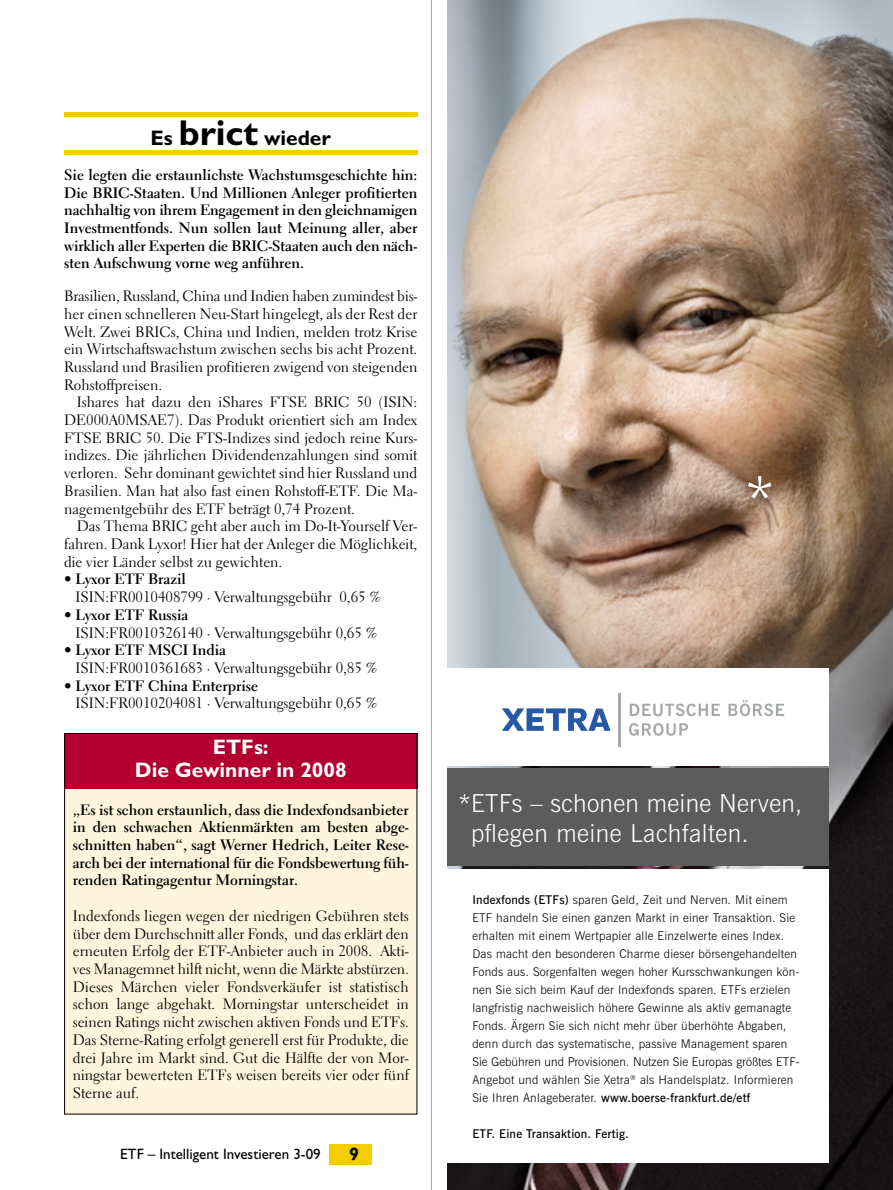
<style>
.page{position:relative;width:893px;height:1190px;background:#fff}
.page>*{position:absolute;margin:0;border:0;box-sizing:border-box;transform-origin:0 0}
.t1{font:300 24.75px/30px "News Gothic BT";letter-spacing:.02em;color:#fff}
.t2{font:700 21px/22.5px "Gill Sans";color:#fff;text-align:center}
.t3{font:700 21px "Gill Sans";color:#000}
.t4{font:700 18px "Gill Sans";color:#000}
.t5{font:15px/17.7px "Electra LT";color:#000;text-align:justify}
.t6{font:700 15px/17.7px "Electra LT";color:#000;text-align:justify}
.t7{font:15px "Gill Sans";color:#000}
.t8{font:300 12px/18px "News Gothic BT";letter-spacing:.02em;color:#000}
.t9{font:600 12px "News Gothic BT";letter-spacing:.02em;color:#000}
.s1{font-size:36px}
.s2{font-weight:600}
</style>
<div class="page">
<hr style="left:64px;top:113px;width:353px;height:4px;background:#f4cf00">
<hr style="left:64px;top:150px;width:353px;height:4px;background:#f4cf00">
<div style="left:64px;top:733px;width:353px;height:381px;background:#fef5dc"></div>
<div style="left:64px;top:733px;width:353px;height:55px;background:#b30030"></div>
<div style="left:329px;top:1144px;width:43px;height:20px;background:#f4cf00"></div>
<hr style="left:431px;top:0;width:1px;height:1190px;background:#a5a5a5">
<img style="left:447px;top:0;width:445px;height:1190px">
<svg style="left:748px;top:476px;width:23px;height:22px"></svg>
<div style="left:447px;top:667px;width:381px;height:98px;background:#fff"></div>
<div style="left:447px;top:768px;width:381px;height:98px;background:#5c5c5c"></div>
<div style="left:447px;top:869px;width:381px;height:293px;background:#fff"></div>
<svg style="left:502px;top:708px;width:108px;height:23px"></svg>
<svg style="left:629px;top:723px;width:59px;height:12px"></svg>
<svg style="left:629px;top:703px;width:90px;height:13px"></svg>
<svg style="left:728px;top:700px;width:56px;height:16px"></svg>
<hr style="left:618px;top:693px;width:2px;height:53px;background:#a5a9ab">
<div style="left:64px;top:733px;width:353px;height:381px;border:1px solid #000"></div>
<h2 class="t3" style="left:150px;top:131px;width:182px">Es <span class="s1">brict</span> wieder</h2>
<p class="t6" style="left:64px;top:167px;width:354px">Sie legten die erstaunlichste Wachstumsgeschichte hin:<br>Die BRIC-Staaten. Und Millionen Anleger profitierten nachhaltig von ihrem Engagement in den gleichnamigen Investmentfonds. Nun sollen laut Meinung aller, aber wirklich aller Experten die BRIC-Staaten auch den näch&shy;sten Aufschwung vorne weg anführen.</p>
<p class="t5" style="left:64px;top:289px;width:354px">Brasilien, Russland, China und Indien haben zumindest bis&shy;her einen schnelleren Neu-Start hingelegt, als der Rest der Welt. Zwei BRICs, China und Indien, melden trotz Krise ein Wirtschaftswachstum zwischen sechs bis acht Prozent.<br>Russland und Brasilien profitieren zwigend von steigenden Rohstoffpreisen.</p>
<p class="t5" style="left:64px;top:395px;width:354px;text-indent:13px">Ishares hat dazu den iShares FTSE BRIC 50 (ISIN:<br>DE000A0MSAE7). Das Produkt orientiert sich am Index FTSE BRIC 50. Die FTS-Indizes sind jedoch reine Kurs&shy;indizes. Die jährlichen Dividendenzahlungen sind somit verloren. Sehr dominant gewichtet sind hier Russland und Brasilien. Man hat also fast einen Rohstoff-ETF. Die Ma&shy;nagementgebühr des ETF beträgt 0,74 Prozent.</p>
<p class="t5" style="left:64px;top:519px;width:354px;text-indent:13px">Das Thema BRIC geht aber auch im Do-It-Yourself Ver&shy;fahren. Dank Lyxor! Hier hat der Anleger die Möglichkeit, die vier Länder selbst zu gewichten.</p>
<p class="t6" style="left:64px;top:572px;width:123px">• Lyxor ETF Brazil</p>
<p class="t5" style="left:75px;top:589px;width:307px">ISIN:FR0010408799 · Verwaltungsgebühr 0,65 %</p>
<p class="t6" style="left:64px;top:607px;width:126px">• Lyxor ETF Russia</p>
<p class="t5" style="left:75px;top:625px;width:303px">ISIN:FR0010326140 · Verwaltungsgebühr 0,65 %</p>
<p class="t6" style="left:64px;top:643px;width:163px">• Lyxor ETF MSCI India</p>
<p class="t5" style="left:75px;top:660px;width:303px">ISIN:FR0010361683 · Verwaltungsgebühr 0,85 %</p>
<p class="t6" style="left:64px;top:678px;width:195px">• Lyxor ETF China Enterprise</p>
<p class="t5" style="left:75px;top:696px;width:303px">ISIN:FR0010204081 · Verwaltungsgebühr 0,65 %</p>
<h2 class="t2" style="left:135px;top:738px;width:213px">ETFs:<br>Die Gewinner in 2008</h2>
<p class="t6" style="left:73px;top:802px;width:337px">„Es ist schon erstaunlich, dass die Indexfondsanbieter in den schwachen Aktienmärkten am besten abge&shy;schnitten haben“, sagt Werner Hedrich, Leiter Rese&shy;arch bei der international für die Fondsbewertung füh&shy;renden Ratingagentur Morningstar.</p>
<p class="t5" style="left:73px;top:908px;width:337px">Indexfonds liegen wegen der niedrigen Gebühren stets über dem Durchschnitt aller Fonds, und das erklärt den erneuten Erfolg der ETF-Anbieter auch in 2008. Akti&shy;ves Managemnet hilft nicht, wenn die Märkte abstürzen.<br>Dieses Märchen vieler Fondsverkäufer ist statistisch schon lange abgehakt. Morningstar unterscheidet in seinen Ratings nicht zwischen aktiven Fonds und ETFs.<br>Das Sterne-Rating erfolgt generell erst für Produkte, die drei Jahre im Markt sind. Gut die Hälfte der von Mor&shy;ningstar bewerteten ETFs weisen bereits vier oder fünf Sterne auf.</p>
<p class="t7" style="left:120px;top:1148px;width:202px">ETF – Intelligent Investieren 3-09</p>
<p class="t4" style="left:349px;top:1147px;width:11px">9</p>
<h1 class="t1" style="left:471px;top:790px;width:332px;text-indent:-13px">* ETFs – schonen meine Nerven, pflegen meine Lachfalten.</h1>
<p class="t8" style="left:472px;top:891px;width:329px"><span class="s2">Indexfonds (ETFs)</span> sparen Geld, Zeit und Nerven. Mit einem ETF handeln Sie einen ganzen Markt in einer Transaktion. Sie erhalten mit einem Wertpapier alle Einzelwerte eines Index.<br>Das macht den besonderen Charme dieser börsengehandelten Fonds aus. Sorgenfalten wegen hoher Kursschwankungen kön&shy;nen Sie sich beim Kauf der Indexfonds sparen. ETFs erzielen langfristig nachweislich höhere Gewinne als aktiv gemanagte Fonds. Ärgern Sie sich nicht mehr über überhöhte Abgaben, denn durch das systematische, passive Management sparen Sie Gebühren und Provisionen. Nutzen Sie Europas größtes ETF-Angebot und wählen Sie Xetra<sup>®</sup> als Handelsplatz. Informieren Sie Ihren Anlageberater. <span class="s2">www.boerse-frankfurt.de/etf</span></p>
<p class="t9" style="left:472px;top:1129px;width:158px">ETF. Eine Transaktion. Fertig.</p>
</div>
